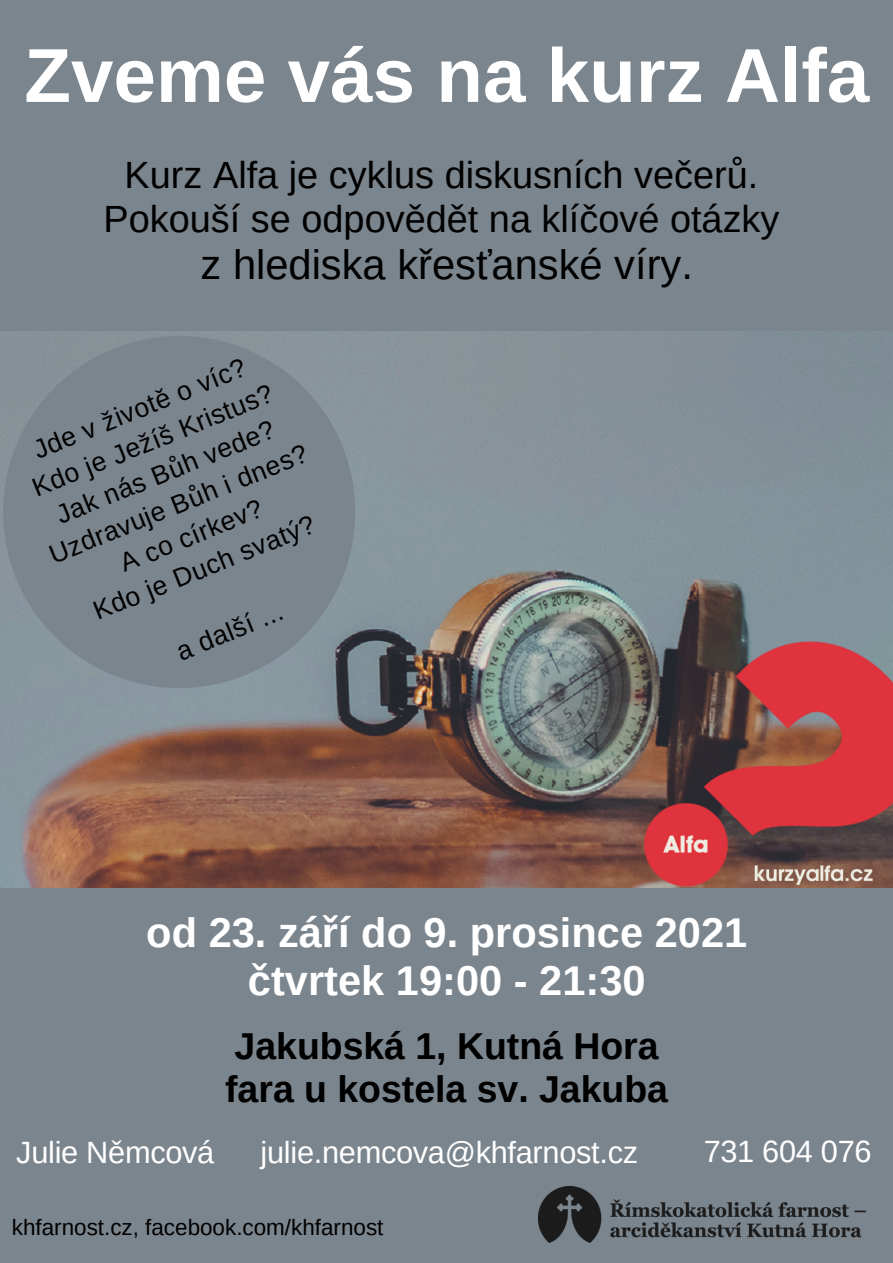
<style>
.page{position:relative;width:893px;height:1263px;background:#7b858e}
.page>*{position:absolute;margin:0;border:0;box-sizing:border-box;transform-origin:0 0}
.t1{font:700 76.35px "Arimo";color:#fff}
.t2{font:41.62px "Arimo";color:#000}
.t3{font:700 41.55px "Arimo";color:#fff}
.t4{font:37.88px "Arimo";color:#000}
.t5{font:700 37.42px "Arimo";color:#000}
.t6{font:30.75px "Arimo";letter-spacing:-.01em;color:#fff}
.t7{font:26.4px "Arimo";color:#000}
.t8{font:22.42px "Arimo";color:#000}
</style>
<div class="page">
<img style="left:0;top:332px;width:893px;height:556px">
<img style="left:538px;top:1187px;width:327px;height:55px">
<svg style="left:0;top:332px;width:359px;height:360px"></svg>
<p class="t1" style="left:24px;top:33px;width:846px">Zveme vás na kurz Alfa</p>
<p class="t4" style="left:125px;top:154px;width:635px">Kurz Alfa je cyklus diskusních večerů.</p>
<p class="t4" style="left:103px;top:198px;width:677px">Pokouší se odpovědět na klíčové otázky</p>
<p class="t2" style="left:201px;top:242px;width:494px">z hlediska křesťanské víry.</p>
<p class="t7" style="left:29px;top:437px;width:228px;rotate:-22deg">Jde v životě o víc?</p>
<p class="t7" style="left:28px;top:475px;width:258px;rotate:-22deg">Kdo je Ježíš Kristus?</p>
<p class="t7" style="left:52px;top:502px;width:234px;rotate:-22deg">Jak nás Bůh vede?</p>
<p class="t7" style="left:45px;top:542px;width:278px;rotate:-22deg">Uzdravuje Bůh i dnes?</p>
<p class="t7" style="left:116px;top:550px;width:152px;rotate:-22deg">A co církev?</p>
<p class="t7" style="left:89px;top:598px;width:238px;rotate:-22deg">Kdo je Duch svatý?</p>
<p class="t7" style="left:172px;top:638px;width:114px;rotate:-22deg">a další ...</p>
<p class="t3" style="left:146px;top:909px;width:602px">od 23. září do 9. prosince 2021</p>
<p class="t3" style="left:248px;top:957px;width:399px">čtvrtek 19:00 - 21:30</p>
<p class="t6" style="left:16px;top:1135px;width:200px">Julie Němcová</p>
<p class="t5" style="left:235px;top:1025px;width:425px">Jakubská 1, Kutná Hora</p>
<p class="t5" style="left:225px;top:1068px;width:444px">fara u kostela sv. Jakuba</p>
<p class="t6" style="left:261px;top:1135px;width:379px">julie.nemcova@khfarnost.cz</p>
<p class="t6" style="left:703px;top:1134px;width:169px">731 604 076</p>
<p class="t8" style="left:12px;top:1215px;width:373px">khfarnost.cz, facebook.com/khfarnost</p>
</div>
